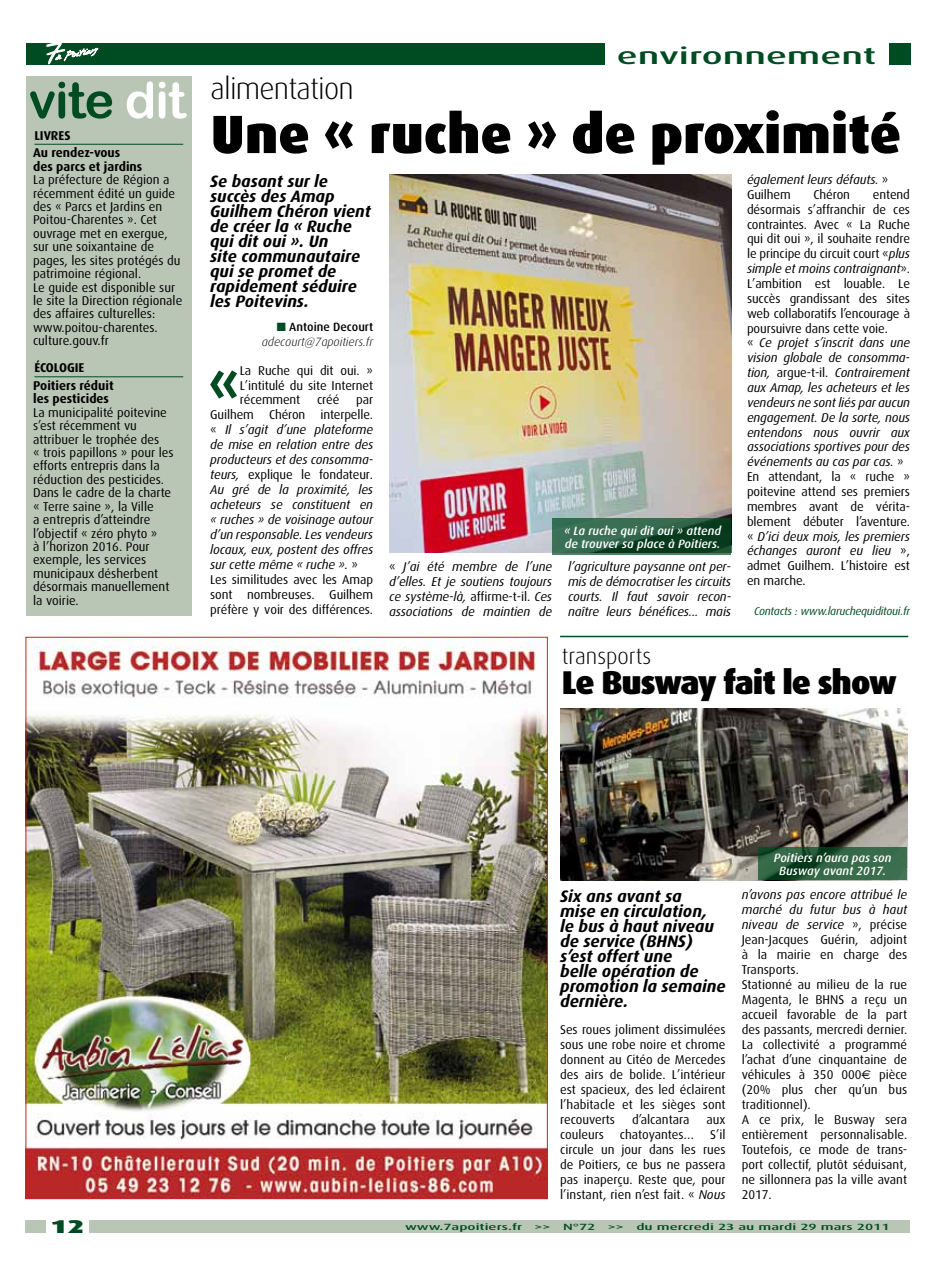
<style>
.page{position:relative;width:936px;height:1276px;background:#fff}
.page>*{position:absolute;margin:0;border:0;box-sizing:border-box;transform-origin:0 0}
.t1{font:700 59.7px "Dax";color:#004c22}
.t2{font:900 54px "Dax";color:#000}
.t3{font:50.25px "Arial Rounded MT Bold";letter-spacing:-.02em;color:#004c22}
.t4{font:900 33px "Dax";letter-spacing:-.03em;color:#000}
.t5{font:300 30px "Dax";letter-spacing:-.025em;color:#000}
.t6{font:500 23.4px "Dax";color:#004c22;scale:1.67 1}
.t7{font:300 22.5px "Dax";color:#000}
.t8{font:900 18.6px "Dax";color:#004c22;scale:1.54 1}
.t9{font:italic 700 16.65px/15px "Dax";color:#000}
.t10{font:italic 700 16.5px/15px "Dax";color:#000}
.t11{font:12.75px/15px "Dax";color:#000}
.t12{font:italic 12.75px/15px "Dax";letter-spacing:-.01em;color:#000}
.t13{font:700 12.75px/17.7px "Dax";color:#000}
.t14{font:italic 500 12px/12.8px "Dax";color:#fff}
.t15{font:italic 300 12px/15px "Dax";color:#000;text-align:right}
.t16{font:italic 11.25px "Dax";letter-spacing:-.02em;color:#004c22}
.t17{font:500 9px "Dax";color:#004c22;scale:1.67 1}
.s1{color:#fff}
.s2{color:#004c22}
.s3{font-weight:500;font-style:normal}
.s4{font-style:normal}
.s5{font-style:italic}
.s6{font-family:"Euro Sans"}
</style>
<div class="page">
<div style="left:26px;top:43px;width:884px;height:21px;background:#004c22"></div>
<div style="left:604px;top:37px;width:284px;height:44px;background:#fff"></div>
<img style="left:389px;top:174px;width:342px;height:379px">
<svg style="left:552px;top:519px;width:179px;height:36px"></svg>
<div style="left:26px;top:1220px;width:884px;height:12px;background:#b9c6b5"></div>
<div style="left:26px;top:76px;width:166px;height:539px;background:#b9c6b5"></div>
<svg style="left:46px;top:43px;width:52px;height:21px"></svg>
<img style="left:28px;top:639px;width:517px;height:558px">
<div style="left:46px;top:1211px;width:43px;height:33px;background:#fff"></div>
<hr style="left:34px;top:144px;width:149px;height:1px;background:#004c22">
<hr style="left:34px;top:376px;width:149px;height:1px;background:#004c22">
<img style="left:560px;top:708px;width:347px;height:172px">
<svg style="left:758px;top:847px;width:149px;height:33px;fill:#356949"></svg>
<hr style="left:560px;top:636px;width:348px;height:1px;background:#004c22">
<h3 class="t3" style="left:29px;top:70px;width:158px">vite <span class="s1">dit</span></h3>
<p class="t13" style="left:33px;top:126px;width:89px">LIVRES<br>Au rendez-vous</p>
<p class="t13" style="left:33px;top:158px;width:111px">des parcs et jardins</p>
<p class="t11" style="left:33px;top:173px;width:151px;line-height:13.5px">La préfecture de Région a récemment édité un guide des « Parcs et Jardins en<br>Poitou-Charentes ». Cet ouvrage met en exergue, sur une soixantaine de pages, les sites protégés du patrimoine régional.<br>Le guide est disponible sur le site la Direction régionale des affaires culturelles: www.poitou-charentes. culture.gouv.fr</p>
<p class="t13" style="left:33px;top:359px;width:82px">ÉCOLOGIE<br>Poitiers réduit</p>
<p class="t13" style="left:33px;top:390px;width:77px">les pesticides</p>
<p class="t11" style="left:33px;top:406px;width:142px;line-height:13.5px">La municipalité poitevine s’est récemment vu attribuer le trophée des<br>« trois papillons » pour les efforts entrepris dans la réduction des pesticides.<br>Dans le cadre de la charte « Terre saine », la Ville<br>a entrepris d’atteindre l’objectif « zéro phyto »<br>à l’horizon 2016. Pour exemple, les services municipaux désherbent désormais manuellement la voirie.</p>
<h3 class="t6" style="left:616px;top:43px;width:157px">environnement</h3>
<h3 class="t5" style="left:210px;top:72px;width:145px">alimentation</h3>
<h2 class="t2" style="left:210px;top:103px;width:692px">Une « ruche » de proximité</h2>
<p class="t10" style="left:210px;top:174px;width:162px">Se basant sur le succès des Amap<br>Guilhem Chéron vient de créer la « Ruche qui dit oui ». Un<br>site communautaire qui se promet de rapidement séduire les Poitevins.</p>
<p class="t15" style="left:262px;top:319px;width:113px"><span class="s2">■</span> <span class="s3">Antoine Decourt </span>adecourt@7apoitiers.fr</p>
<h1 class="t1" style="left:208px;top:350px;width:34px">«</h1>
<p class="t11" style="left:240px;top:363px;width:135px;text-align:justify">La Ruche qui dit oui. » L’intitulé du site Internet récemment</p>
<p class="t11" style="left:317px;top:393px;width:24px">créé</p>
<p class="t12" style="left:210px;top:393px;width:164px;text-indent:146px"><span class="s4">par<br>Guilhem Chéron interpelle. «</span> Il s’agit d’une plateforme de mise en relation entre des producteurs et des consomma&shy;teurs, <span class="s4">explique le fondateur.<br></span>Au gré de la proximité, les acheteurs se constituent en « ruches » de voisinage autour d’un responsable. Les vendeurs locaux, eux, postent des offres sur cette même « ruche ». <span class="s4">»<br>Les similitudes avec les Amap sont nombreuses. Guilhem préfère y voir des différences.</span></p>
<p class="t14" style="left:564px;top:525px;width:158px">« La ruche qui dit oui » attend de trouver sa place à Poitiers.</p>
<p class="t12" style="left:389px;top:559px;width:164px;text-align:justify"><span class="s4">«</span> J’ai été membre de l’une d’elles. Et je soutiens toujours ce système-là, <span class="s4">affirme-t-il.</span> Ces associations de maintien de</p>
<p class="t12" style="left:568px;top:559px;width:164px;text-align:justify">l’agriculture paysanne ont per&shy;mis de démocratiser les circuits courts. Il faut savoir recon&shy;naître leurs bénéfices... mais</p>
<p class="t12" style="left:747px;top:172px;width:143px">également leurs défauts. <span class="s4">»<br>Guilhem</span></p>
<p class="t11" style="left:747px;top:187px;width:164px;text-indent:126px">entend désormais s’affranchir de ces contraintes. Avec « La Ruche qui dit oui », il souhaite rendre le principe du circuit court «<span class="s5">plus simple et moins contraignant</span>».<br>L’ambition est louable. Le succès grandissant des sites web collaboratifs l’encourage à poursuivre dans cette voie.<br>« <span class="s5">Ce projet s’inscrit dans une vision globale de consomma&shy;tion,</span> argue-t-il. <span class="s5">Contrairement aux Amap, les acheteurs et les vendeurs ne sont liés par aucun engagement. De la sorte, nous entendons nous ouvrir aux associations sportives pour des événements au cas par cas.</span> »<br>En attendant, la « ruche » poitevine attend ses premiers membres avant de vérita&shy;blement débuter l’aventure. « <span class="s5">D’ici deux mois, les premiers échanges auront eu lieu</span> », admet Guilhem. L’histoire est en marche.</p>
<p class="t16" style="left:754px;top:605px;width:157px">Contacts : www.laruchequiditoui.fr</p>
<p class="t11" style="left:813px;top:187px;width:38px">Chéron</p>
<h3 class="t7" style="left:562px;top:644px;width:91px">transports</h3>
<h3 class="t4" style="left:562px;top:664px;width:336px">Le Busway fait le show</h3>
<h3 class="t9" style="left:560px;top:888px;width:167px">Six ans avant sa<br>mise en circulation,<br>le bus à haut niveau de service (BHNS) s’est offert une<br>belle opération de promotion la semaine dernière.</h3>
<p class="t11" style="left:560px;top:1022px;width:167px;text-align:justify">Ses roues joliment dissimulées sous une robe noire et chrome donnent au Citéo de Mercedes des airs de bolide. L’intérieur est spacieux, des led éclairent l’habitacle et les sièges sont recouverts</p>
<p class="t11" style="left:632px;top:1112px;width:59px">d’alcantara</p>
<p class="t11" style="left:560px;top:1112px;width:167px;text-align:justify;text-indent:146px">aux couleurs chatoyantes… S’il circule un jour dans les rues de Poitiers, ce bus ne passera pas inaperçu. Reste que, pour l’instant, rien n’est fait. « <span class="s5">Nous</span></p>
<p class="t14" style="left:773px;top:850px;width:119px;line-height:13.5px;text-align:center">Poitiers n’aura pas son<br>Busway avant 2017.</p>
<p class="t11" style="left:741px;top:887px;width:167px"><span class="s5">n’avons pas encore attribué le marché du futur bus à haut niveau de service</span> », précise<br>Jean-Jacques Guérin, adjoint à la mairie en charge des<br>Transports.<br>Stationné au milieu de la rue<br>Magenta, le BHNS a reçu un accueil favorable de la part des passants, mercredi dernier.<br>La collectivité a programmé l’achat d’une cinquantaine de véhicules à 350 000<span class="s6">€</span> pièce (20% plus cher qu’un bus traditionnel).<br>A ce prix, le Busway sera entièrement personnalisable.<br>Toutefois, ce mode de trans&shy;port collectif, plutôt séduisant, ne sillonnera pas la ville avant<br>2017.</p>
<h3 class="t8" style="left:50px;top:1215px;width:24px">12</h3>
<p class="t17" style="left:405px;top:1221px;width:72px">www.7apoitiers.fr</p>
<p class="t17" style="left:534px;top:1221px;width:11px">&gt;&gt;</p>
<p class="t17" style="left:563px;top:1221px;width:21px">N°72</p>
<p class="t17" style="left:607px;top:1221px;width:11px">&gt;&gt;</p>
<p class="t17" style="left:636px;top:1221px;width:153px">du mercredi 23 au mardi 29 mars 2011</p>
</div>
